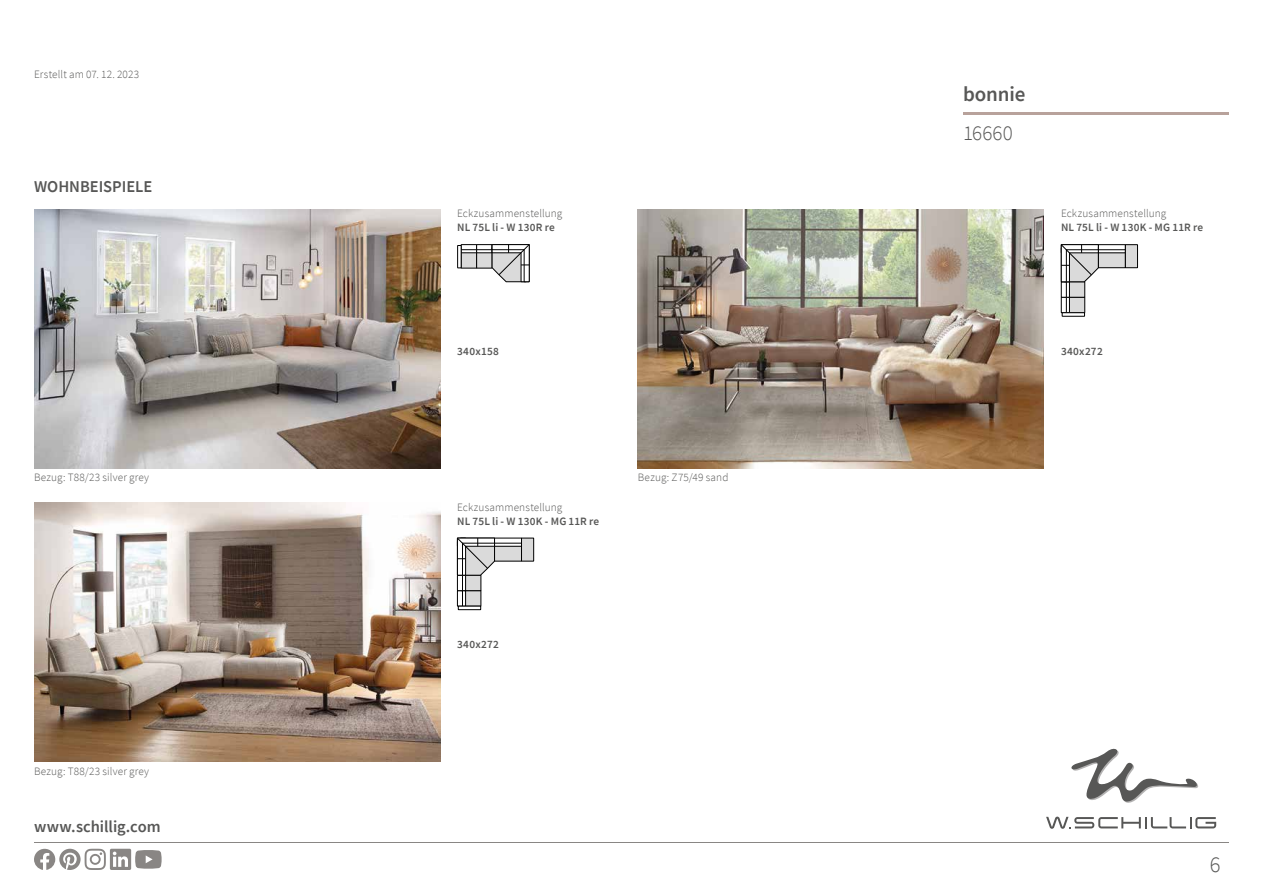
<style>
.page{position:relative;width:1263px;height:893px;background:#fff}
.page>*{position:absolute;margin:0;border:0;box-sizing:border-box;transform-origin:0 0}
.t1{font:300 22.5px "Source Sans Pro";color:#575756}
.t2{font:600 21px "Source Sans Pro";letter-spacing:-.005em;color:#575756}
.t3{font:300 21px "Source Sans Pro";letter-spacing:.005em;color:#575756}
.t4{font:600 16.5px "Source Sans Pro";color:#575756}
.t5{font:300 11.25px "Source Sans Pro";letter-spacing:.015em;color:#575756}
.t6{font:600 11.25px "Source Sans Pro";letter-spacing:.02em;color:#575756}
</style>
<div class="page">
<hr style="left:34px;top:842px;width:1195px;height:1px;background:#898684">
<hr style="left:963px;top:113px;width:266px;height:2px;background:#b8a29b">
<img style="left:34px;top:209px;width:406px;height:259px">
<div style="left:461px;top:252px;width:16px;height:16px;background:#dadada"></div>
<div style="left:461px;top:252px;width:16px;height:16px;border:1px solid #000"></div>
<div style="left:461px;top:248px;width:16px;height:5px;background:#cacaca"></div>
<div style="left:461px;top:248px;width:16px;height:5px;border:1px solid #000"></div>
<div style="left:461px;top:244px;width:16px;height:6px;border:1px solid #000"></div>
<div style="left:457px;top:245px;width:4px;height:23px;border:1px solid #000"></div>
<div style="left:477px;top:252px;width:15px;height:16px;background:#dadada"></div>
<div style="left:476px;top:252px;width:16px;height:16px;border:1px solid #000"></div>
<div style="left:477px;top:248px;width:15px;height:5px;background:#cacaca"></div>
<div style="left:476px;top:248px;width:16px;height:5px;border:1px solid #000"></div>
<div style="left:476px;top:244px;width:16px;height:6px;border:1px solid #000"></div>
<svg style="left:492px;top:244px;width:37px;height:38px"></svg>
<img style="left:638px;top:209px;width:406px;height:259px">
<div style="left:1068px;top:297px;width:17px;height:16px;background:#dadada"></div>
<div style="left:1068px;top:297px;width:17px;height:16px;border:1px solid #000"></div>
<div style="left:1064px;top:297px;width:5px;height:16px;background:#222"></div>
<div style="left:1064px;top:297px;width:5px;height:16px;border:1px solid #000"></div>
<div style="left:1061px;top:297px;width:5px;height:16px;border:1px solid #000"></div>
<div style="left:1062px;top:313px;width:23px;height:3px;border:1px solid #000"></div>
<div style="left:1068px;top:282px;width:17px;height:15px;background:#dadada"></div>
<div style="left:1068px;top:282px;width:17px;height:15px;border:1px solid #000"></div>
<div style="left:1064px;top:282px;width:5px;height:15px;background:#222"></div>
<div style="left:1064px;top:282px;width:5px;height:15px;border:1px solid #000"></div>
<div style="left:1061px;top:282px;width:5px;height:15px;border:1px solid #000"></div>
<svg style="left:1061px;top:244px;width:38px;height:38px"></svg>
<div style="left:1098px;top:252px;width:27px;height:16px;background:#dadada"></div>
<div style="left:1098px;top:252px;width:27px;height:16px;border:1px solid #000"></div>
<div style="left:1098px;top:247px;width:27px;height:6px;background:#bfbfbf"></div>
<div style="left:1098px;top:247px;width:27px;height:6px;border:1px solid #000"></div>
<div style="left:1098px;top:245px;width:27px;height:5px;background:#fff"></div>
<div style="left:1098px;top:245px;width:27px;height:5px;border:1px solid #000"></div>
<div style="left:1125px;top:245px;width:12px;height:23px;background:#dadada"></div>
<div style="left:1125px;top:245px;width:13px;height:23px;border:1px solid #000"></div>
<img style="left:34px;top:503px;width:406px;height:259px">
<div style="left:464px;top:591px;width:17px;height:15px;background:#dadada"></div>
<div style="left:464px;top:590px;width:17px;height:16px;border:1px solid #000"></div>
<div style="left:460px;top:590px;width:6px;height:16px;border:1px solid #000"></div>
<div style="left:457px;top:591px;width:5px;height:15px;background:#fff"></div>
<div style="left:457px;top:590px;width:6px;height:16px;border:1px solid #000"></div>
<div style="left:458px;top:606px;width:23px;height:4px;border:1px solid #000"></div>
<div style="left:464px;top:575px;width:17px;height:16px;background:#dadada"></div>
<div style="left:464px;top:575px;width:17px;height:16px;border:1px solid #000"></div>
<div style="left:460px;top:575px;width:6px;height:16px;border:1px solid #000"></div>
<div style="left:457px;top:575px;width:5px;height:16px;background:#fff"></div>
<div style="left:457px;top:575px;width:6px;height:16px;border:1px solid #000"></div>
<svg style="left:457px;top:538px;width:38px;height:37px"></svg>
<div style="left:494px;top:546px;width:27px;height:15px;background:#dadada"></div>
<div style="left:494px;top:546px;width:28px;height:15px;border:1px solid #000"></div>
<div style="left:494px;top:540px;width:27px;height:6px;background:#555"></div>
<div style="left:494px;top:540px;width:28px;height:6px;border:1px solid #000"></div>
<div style="left:494px;top:538px;width:27px;height:5px;background:#fff"></div>
<div style="left:494px;top:538px;width:28px;height:5px;border:1px solid #000"></div>
<div style="left:521px;top:538px;width:13px;height:23px;background:#dadada"></div>
<div style="left:521px;top:538px;width:13px;height:23px;border:1px solid #000"></div>
<svg style="left:34px;top:849px;width:128px;height:21px"></svg>
<svg style="left:1071px;top:749px;width:128px;height:54px"></svg>
<svg style="left:1046px;top:817px;width:170px;height:12px"></svg>
<p class="t5" style="left:34px;top:67px;width:107px">Erstellt am 07. 12. 2023</p>
<h3 class="t4" style="left:34px;top:176px;width:120px">WOHNBEISPIELE</h3>
<p class="t5" style="left:34px;top:470px;width:117px">Bezug: T88/23 silver grey</p>
<p class="t5" style="left:34px;top:764px;width:117px">Bezug: T88/23 silver grey</p>
<h3 class="t4" style="left:34px;top:816px;width:128px">www.schillig.com</h3>
<h2 class="t2" style="left:963px;top:80px;width:64px">bonnie</h2>
<p class="t5" style="left:457px;top:207px;width:107px">Eckzusammenstellung</p>
<h2 class="t3" style="left:963px;top:120px;width:51px">16660</h2>
<p class="t5" style="left:1061px;top:207px;width:107px">Eckzusammenstellung</p>
<p class="t6" style="left:457px;top:220px;width:99px">NL 75L li - W 130R re</p>
<p class="t6" style="left:1061px;top:220px;width:144px">NL 75L li - W 130K - MG 11R re</p>
<p class="t6" style="left:457px;top:343px;width:43px">340x158</p>
<p class="t5" style="left:457px;top:500px;width:107px">Eckzusammenstellung</p>
<p class="t6" style="left:457px;top:513px;width:144px">NL 75L li - W 130K - MG 11R re</p>
<p class="t5" style="left:638px;top:470px;width:92px">Bezug: Z75/49 sand</p>
<p class="t6" style="left:457px;top:637px;width:43px">340x272</p>
<p class="t6" style="left:1061px;top:343px;width:43px">340x272</p>
<h1 class="t1" style="left:1210px;top:850px;width:12px">6</h1>
</div>
